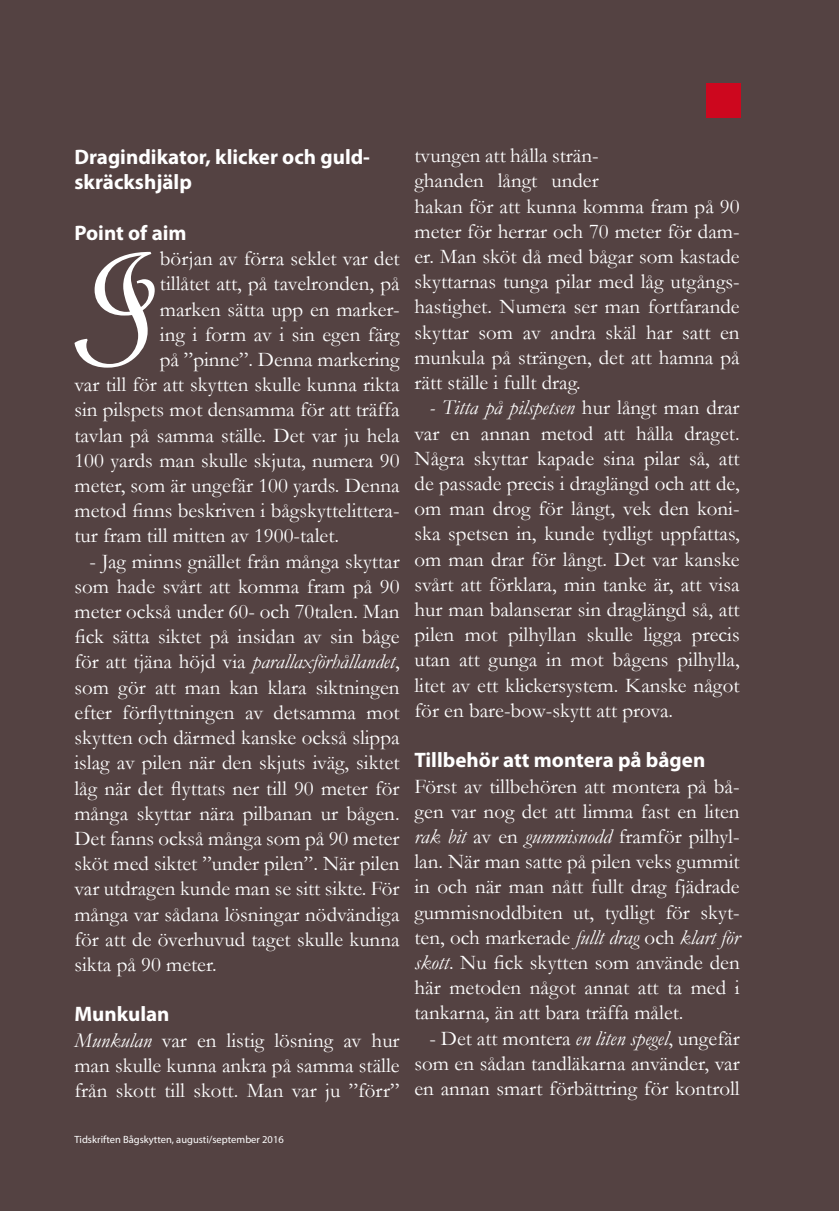
<style>
.page{position:relative;width:839px;height:1211px;background:#fff}
.page>*{position:absolute;margin:0;border:0;box-sizing:border-box;transform-origin:0 0}
.t1{font:175.35px "French Script";color:#fff}
.t2{font:21px/25.2px "Garamond";color:#fff;text-align:justify}
.t3{font:700 21px/25.2px "Myriad Pro";color:#fff}
.t4{font:10.5px "Myriad Pro";color:#fff}
.s1{font-style:italic}
</style>
<div class="page">
<div style="left:0;top:0;width:838px;height:1210px;background:#544242"></div>
<div style="left:705px;top:83px;width:35px;height:35px;background:#cd071e"></div>
<svg style="left:705px;top:98px;width:1px;height:20px"></svg>
<p class="t3" style="left:74px;top:144px;width:297px">Dragindikator, klicker och guld&shy;skräckshjälp</p>
<p class="t3" style="left:74px;top:219px;width:114px">Point of aim</p>
<h1 class="t1" style="left:68px;top:205px;width:93px">I</h1>
<p class="t2" style="left:160px;top:245px;width:241px">början av förra seklet var det</p>
<p class="t2" style="left:160px;top:270px;width:241px">tillåtet att, på tavelronden, på</p>
<p class="t2" style="left:160px;top:296px;width:241px">marken sätta upp en marker-</p>
<p class="t2" style="left:160px;top:321px;width:241px">ing i form av i sin egen färg</p>
<p class="t2" style="left:160px;top:346px;width:241px">på ”pinne”. Denna markering</p>
<p class="t2" style="left:74px;top:371px;width:326px">var till för att skytten skulle kunna rikta</p>
<p class="t2" style="left:74px;top:396px;width:326px">sin pilspets mot densamma för att träffa</p>
<p class="t2" style="left:74px;top:422px;width:326px">tavlan på samma ställe. Det var ju hela</p>
<p class="t2" style="left:74px;top:447px;width:326px">100 yards man skulle skjuta, numera 90</p>
<p class="t2" style="left:74px;top:472px;width:326px">meter, som är ungefär 100 yards. Denna</p>
<p class="t2" style="left:74px;top:497px;width:326px">metod finns beskriven i bågskyttelittera-</p>
<p class="t2" style="left:74px;top:522px;width:266px">tur fram till mitten av 1900-talet.</p>
<p class="t2" style="left:74px;top:548px;width:326px;text-indent:15px">- Jag minns gnället från många skyttar som hade svårt att komma fram på 90 meter också under 60- och 70talen. Man fick sätta siktet på insidan av sin båge för att tjäna höjd via <span class="s1">parallaxförhållandet</span>, som gör att man kan klara siktningen efter förflyttningen av detsamma mot skytten och därmed kanske också slippa islag av pilen när den skjuts iväg, siktet låg när det flyttats ner till 90 meter för många skyttar nära pilbanan ur bågen.<br>Det fanns också många som på 90 meter sköt med siktet ”under pilen”. När pilen var utdragen kunde man se sitt sikte. För många var sådana lösningar nödvändiga för att de överhuvud taget skulle kunna sikta på 90 meter.</p>
<p class="t3" style="left:74px;top:1001px;width:97px">Munkulan</p>
<p class="t2" style="left:74px;top:1026px;width:326px"><span class="s1">Munkulan</span> var en listig lösning av hur man skulle kunna ankra på samma ställe från skott till skott. Man var ju ”förr”</p>
<p class="t4" style="left:74px;top:1133px;width:211px">Tidskriften Bågskytten, augusti/september 2016</p>
<p class="t2" style="left:414px;top:142px;width:326px;text-align:left">tvungen att hålla strän-<br>ghanden långt under<br>hakan för att kunna komma fram på 90 meter för herrar och 70 meter för dam&shy;er. Man sköt då med bågar som kastade skyttarnas tunga pilar med låg utgångs&shy;hastighet. Numera ser man fortfarande skyttar som av andra skäl har satt en munkula på strängen, det att hamna på rätt ställe i fullt drag.</p>
<p class="t2" style="left:414px;top:394px;width:326px;text-indent:15px"><span class="s1">- Titta på pilspetsen</span> hur långt man drar var en annan metod att hålla draget.<br>Några skyttar kapade sina pilar så, att de passade precis i draglängd och att de, om man drog för långt, vek den koni&shy;ska spetsen in, kunde tydligt uppfattas, om man drar för långt. Det var kanske svårt att förklara, min tanke är, att visa hur man balanserar sin draglängd så, att pilen mot pilhyllan skulle ligga precis utan att gunga in mot bågens pilhylla, litet av ett klickersystem. Kanske något för en bare-bow-skytt att prova.</p>
<p class="t3" style="left:414px;top:747px;width:292px">Tillbehör att montera på bågen</p>
<p class="t2" style="left:414px;top:772px;width:326px">Först av tillbehören att montera på bå&shy;gen var nog det att limma fast en liten <span class="s1">rak bit</span> av en <span class="s1">gummisnodd</span> framför pilhyl&shy;lan. När man satte på pilen veks gummit in och när man nått fullt drag fjädrade gummisnoddbiten ut, tydligt för skyt&shy;ten, och markerade <span class="s1">fullt drag</span> och <span class="s1">klart för skott</span>. Nu fick skytten som använde den här metoden något annat att ta med i tankarna, än att bara träffa målet.</p>
<p class="t2" style="left:414px;top:1024px;width:326px;text-indent:15px">- Det att montera <span class="s1">en liten spegel</span>, ungefär som en sådan tandläkarna använder, var en annan smart förbättring för kontroll</p>
</div>
